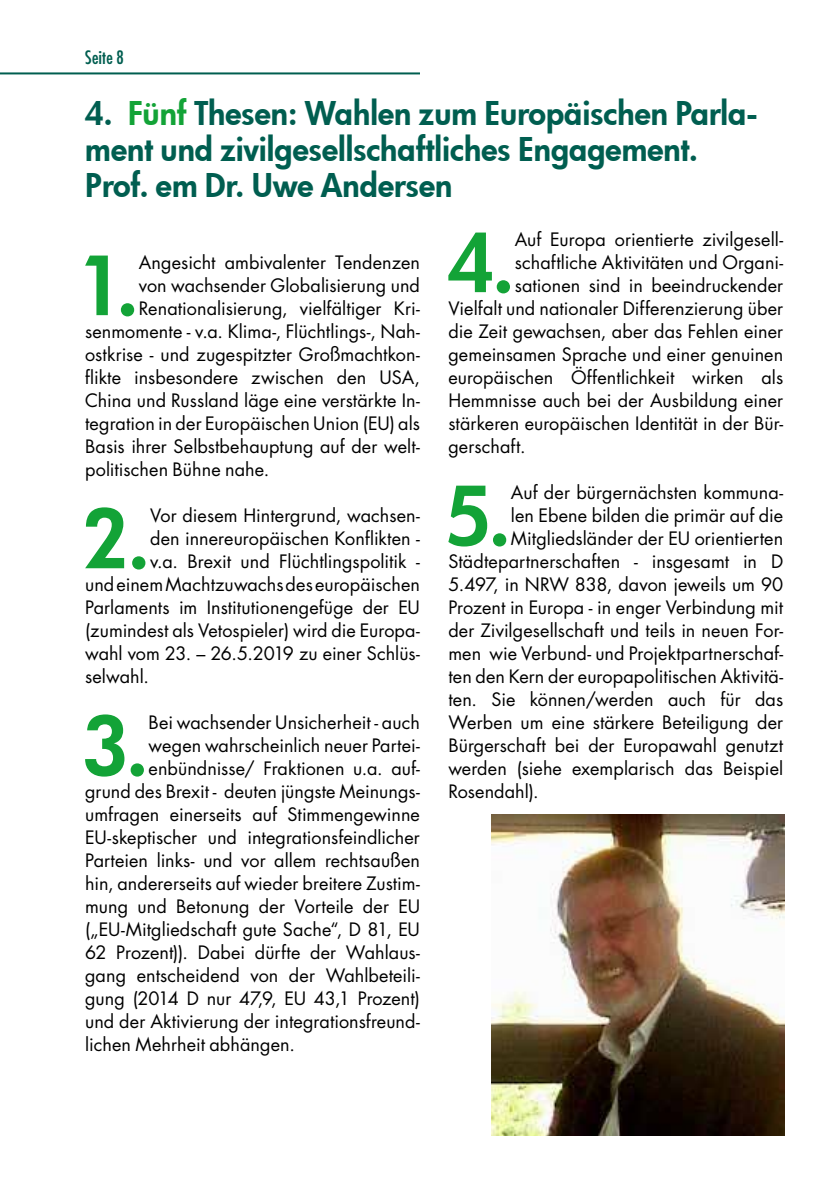
<style>
.page{position:relative;width:840px;height:1191px;background:#fff}
.page>*{position:absolute;margin:0;border:0;box-sizing:border-box;transform-origin:0 0}
.t1{font:800 79px "Futura";color:#13a337}
.t2{font:800 32px/36px "Futura";color:#005e50}
.t3{font:18px "Futura Std";letter-spacing:.005em;color:#000}
.t4{font:condensed 18px "Futura";letter-spacing:.01em;color:#005e50}
.s1{color:#13a337}
</style>
<div class="page">
<hr style="left:0;top:72px;width:420px;height:2px;background:#005e50">
<img style="left:491px;top:814px;width:293px;height:321px">
<p class="t4" style="left:85px;top:46px;width:40px">Seite 8</p>
<h2 class="t2" style="left:85px;top:94px;width:673px">4. <span class="s1">Fünf</span> Thesen: Wahlen zum Europäischen Parla&shy;ment und zivilgesellschaftliches Engagement.<br>Prof. em Dr. Uwe Andersen</h2>
<h1 class="t1" style="left:77px;top:232px;width:64px">1.</h1>
<p class="t3" style="left:139px;top:251px;width:282px">Angesicht ambivalenter Tendenzen</p>
<p class="t3" style="left:139px;top:274px;width:282px">von wachsender Globalisierung und</p>
<p class="t3" style="left:139px;top:297px;width:282px">Renationalisierung, vielfältiger Kri-</p>
<p class="t3" style="left:85px;top:320px;width:336px">senmomente - v.a. Klima-, Flüchtlings-, Nah-</p>
<p class="t3" style="left:85px;top:343px;width:336px">ostkrise - und zugespitzter Großmachtkon-</p>
<p class="t3" style="left:85px;top:366px;width:336px">flikte insbesondere zwischen den USA,</p>
<p class="t3" style="left:85px;top:389px;width:336px">China und Russland läge eine verstärkte In-</p>
<p class="t3" style="left:85px;top:412px;width:336px">tegration in der Europäischen Union (EU) als</p>
<p class="t3" style="left:85px;top:435px;width:336px">Basis ihrer Selbstbehauptung auf der welt-</p>
<p class="t3" style="left:85px;top:458px;width:186px">politischen Bühne nahe.</p>
<h1 class="t1" style="left:83px;top:485px;width:69px">2.</h1>
<p class="t3" style="left:150px;top:504px;width:271px">Vor diesem Hintergrund, wachsen-</p>
<p class="t3" style="left:150px;top:527px;width:271px">den innereuropäischen Konflikten -</p>
<p class="t3" style="left:150px;top:550px;width:271px">v.a. Brexit und Flüchtlingspolitik -</p>
<p class="t3" style="left:85px;top:573px;width:336px">und einem Machtzuwachs des europäischen</p>
<p class="t3" style="left:85px;top:596px;width:336px">Parlaments im Institutionengefüge der EU</p>
<p class="t3" style="left:85px;top:619px;width:336px">(zumindest als Vetospieler) wird die Europa-</p>
<p class="t3" style="left:85px;top:642px;width:336px">wahl vom 23. – 26.5.2019 zu einer Schlüs-</p>
<p class="t3" style="left:85px;top:665px;width:65px">selwahl.</p>
<h1 class="t1" style="left:83px;top:692px;width:67px">3.</h1>
<p class="t3" style="left:148px;top:711px;width:273px">Bei wachsender Unsicherheit - auch</p>
<p class="t3" style="left:148px;top:734px;width:273px">wegen wahrscheinlich neuer Partei-</p>
<p class="t3" style="left:148px;top:757px;width:273px">enbündnisse/ Fraktionen u.a. auf-</p>
<p class="t3" style="left:85px;top:780px;width:336px">grund des Brexit - deuten jüngste Meinungs-</p>
<p class="t3" style="left:85px;top:803px;width:336px">umfragen einerseits auf Stimmengewinne</p>
<p class="t3" style="left:85px;top:826px;width:336px">EU-skeptischer und integrationsfeindlicher</p>
<p class="t3" style="left:85px;top:849px;width:336px">Parteien links- und vor allem rechtsaußen</p>
<p class="t3" style="left:85px;top:872px;width:336px">hin, andererseits auf wieder breitere Zustim-</p>
<p class="t3" style="left:85px;top:895px;width:336px">mung und Betonung der Vorteile der EU</p>
<p class="t3" style="left:85px;top:918px;width:336px">(„EU-Mitgliedschaft gute Sache“, D 81, EU</p>
<p class="t3" style="left:85px;top:941px;width:336px">62 Prozent)). Dabei dürfte der Wahlaus-</p>
<p class="t3" style="left:85px;top:964px;width:336px">gang entscheidend von der Wahlbeteili-</p>
<p class="t3" style="left:85px;top:987px;width:336px">gung (2014 D nur 47,9, EU 43,1 Prozent)</p>
<p class="t3" style="left:85px;top:1010px;width:336px">und der Aktivierung der integrationsfreund-</p>
<p class="t3" style="left:85px;top:1033px;width:211px">lichen Mehrheit abhängen.</p>
<h1 class="t1" style="left:448px;top:209px;width:68px">4.</h1>
<p class="t3" style="left:514px;top:228px;width:270px">Auf Europa orientierte zivilgesell-</p>
<p class="t3" style="left:514px;top:251px;width:270px">schaftliche Aktivitäten und Organi-</p>
<p class="t3" style="left:514px;top:274px;width:270px">sationen sind in beeindruckender</p>
<p class="t3" style="left:448px;top:297px;width:336px">Vielfalt und nationaler Differenzierung über</p>
<p class="t3" style="left:448px;top:320px;width:336px">die Zeit gewachsen, aber das Fehlen einer</p>
<p class="t3" style="left:448px;top:343px;width:336px">gemeinsamen Sprache und einer genuinen</p>
<p class="t3" style="left:448px;top:366px;width:336px">europäischen Öffentlichkeit wirken als</p>
<p class="t3" style="left:448px;top:389px;width:336px">Hemmnisse auch bei der Ausbildung einer</p>
<p class="t3" style="left:448px;top:412px;width:336px">stärkeren europäischen Identität in der Bür-</p>
<p class="t3" style="left:448px;top:435px;width:79px">gerschaft.</p>
<h1 class="t1" style="left:445px;top:462px;width:67px">5.</h1>
<p class="t3" style="left:510px;top:481px;width:274px">Auf der bürgernächsten kommuna-</p>
<p class="t3" style="left:510px;top:504px;width:274px">len Ebene bilden die primär auf die</p>
<p class="t3" style="left:510px;top:527px;width:274px">Mitgliedsländer der EU orientierten</p>
<p class="t3" style="left:448px;top:550px;width:336px">Städtepartnerschaften - insgesamt in D</p>
<p class="t3" style="left:448px;top:573px;width:336px">5.497, in NRW 838, davon jeweils um 90</p>
<p class="t3" style="left:448px;top:596px;width:336px">Prozent in Europa - in enger Verbindung mit</p>
<p class="t3" style="left:448px;top:619px;width:336px">der Zivilgesellschaft und teils in neuen For-</p>
<p class="t3" style="left:448px;top:642px;width:336px">men wie Verbund- und Projektpartnerschaf-</p>
<p class="t3" style="left:448px;top:665px;width:336px">ten den Kern der europapolitischen Aktivitä-</p>
<p class="t3" style="left:448px;top:688px;width:336px">ten. Sie können/werden auch für das</p>
<p class="t3" style="left:448px;top:711px;width:336px">Werben um eine stärkere Beteiligung der</p>
<p class="t3" style="left:448px;top:734px;width:336px">Bürgerschaft bei der Europawahl genutzt</p>
<p class="t3" style="left:448px;top:757px;width:336px">werden (siehe exemplarisch das Beispiel</p>
<p class="t3" style="left:448px;top:780px;width:92px">Rosendahl).</p>
</div>
